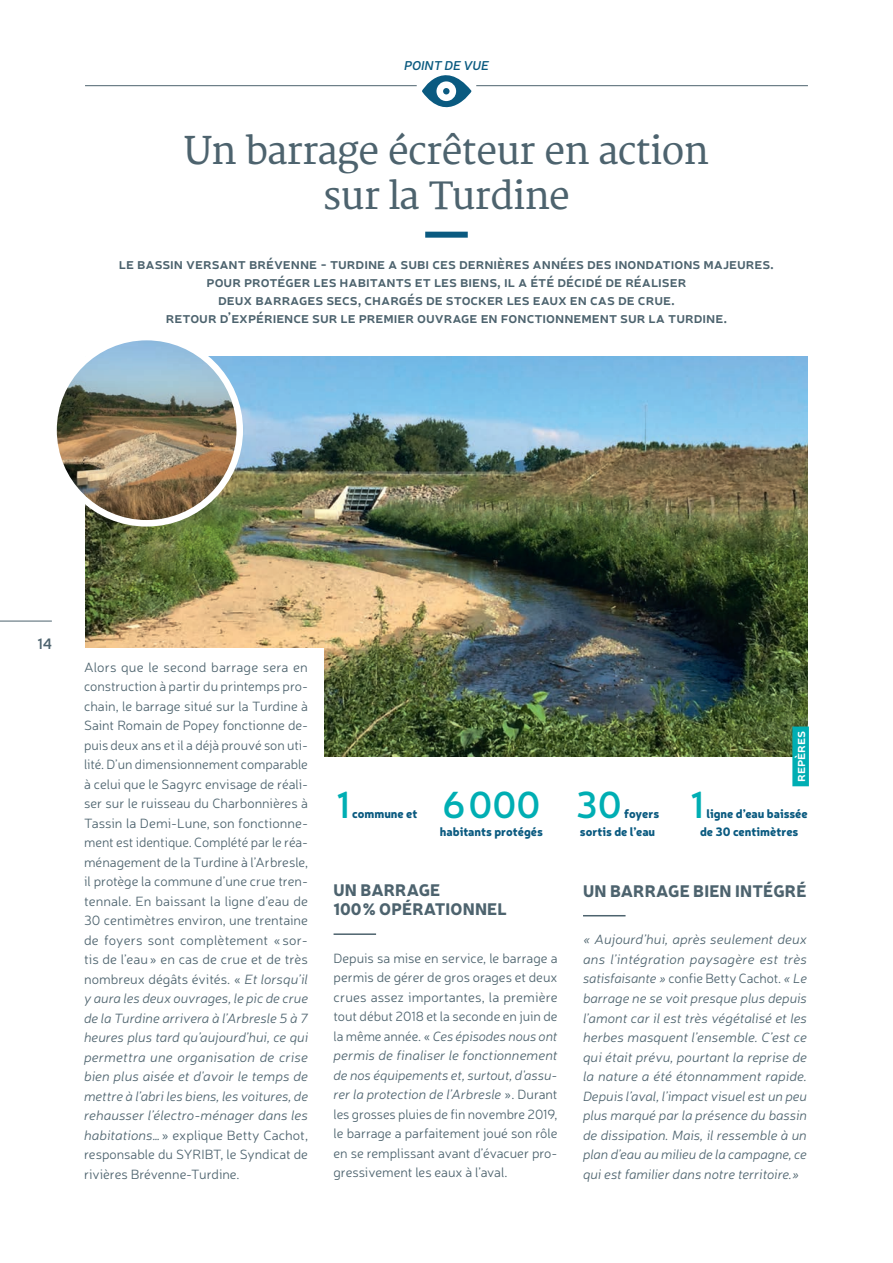
<style>
.page{position:relative;width:893px;height:1263px;background:#fff}
.page>*{position:absolute;margin:0;border:0;box-sizing:border-box;transform-origin:0 0}
.t1{font:37.5px/45px "Merriweather";color:#4d636e;text-align:center}
.t2{font:600 37.5px "Neris";color:#00aeb3}
.t3{font:900 16.5px/19.5px "Neris";letter-spacing:.01em;color:#4d636e}
.t4{font:600 15px/18px "Neris";color:#4d636e;text-align:center}
.t5{font:300 13.5px/19.5px "Neris";color:#4d636e;text-align:justify}
.t6{font:italic 300 13.5px/19.5px "Neris";color:#4d636e;text-align:justify}
.t7{font:600 13.5px "Neris";color:#fff}
.t8{font:italic 600 12.75px "Neris";color:#0a5a80}
.t9{font:900 12px/18px "Neris";color:#0a5a80}
.s1{font-style:italic}
.s2{font-style:normal}
</style>
<div class="page">
<hr style="left:0;top:621px;width:52px;height:1px;background:#4d636e">
<hr style="left:85px;top:85px;width:332px;height:1px;background:#4d636e">
<hr style="left:476px;top:85px;width:332px;height:1px;background:#4d636e">
<div style="left:425px;top:232px;width:43px;height:6px;background:#0a5a80"></div>
<svg style="left:422px;top:75px;width:50px;height:33px"></svg>
<div style="left:436px;top:81px;width:20px;height:20px;background:#fff;border-radius:50%"></div>
<div style="left:443px;top:88px;width:7px;height:6px;background:#0a5a80;border-radius:50%"></div>
<img style="left:85px;top:356px;width:723px;height:400px">
<img style="left:54px;top:337px;width:186px;height:186px;border-radius:93px">
<div style="left:50px;top:334px;width:193px;height:193px;border:7px solid #fff;border-radius:50%"></div>
<div style="left:792px;top:726px;width:17px;height:60px;background:#00aeb3"></div>
<hr style="left:334px;top:933px;width:42px;height:2px;background:#4d636e">
<hr style="left:583px;top:915px;width:42px;height:1px;background:#4d636e">
<div style="left:68px;top:648px;width:255px;height:553px;background:#fff"></div>
<p class="t8" style="left:404px;top:56px;width:86px">POINT DE VUE</p>
<h1 class="t1" style="left:184px;top:124px;width:525px">Un barrage écrêteur en action sur la Turdine</h1>
<p class="t4" style="left:119px;top:254px;width:657px">le bassin versant brévenne - turdine a subi ces dernières années des inondations majeures. pour protéger les habitants et les biens, il a été décidé de réaliser<br>deux barrages secs, chargés de stocker les eaux en cas de crue.<br>retour d’expérience sur le premier ouvrage en fonctionnement sur la turdine.</p>
<p class="t4" style="left:38px;top:634px;width:16px">14</p>
<p class="t5" style="left:84px;top:657px;width:226px">Alors que le second barrage sera en construction à partir du printemps pro&shy;chain, le barrage situé sur la Turdine à Saint Romain de Popey fonctionne de&shy;puis deux ans et il a déjà prouvé son uti&shy;lité. D’un dimensionnement comparable à celui que le Sagyrc envisage de réali&shy;ser sur le ruisseau du Charbonnières à Tassin la Demi-Lune, son fonctionne&shy;ment est identique. Complété par le réa&shy;ménagement de la Turdine à l’Arbresle, il protège la commune d’une crue tren&shy;tennale. En baissant la ligne d’eau de 30 centimètres environ, une trentaine de foyers sont complètement « sor&shy;tis de l’eau » en cas de crue et de très nombreux dégâts évités. « <span class="s1">Et lorsqu’il y aura les deux ouvrages, le pic de crue de la Turdine arrivera à l’Arbresle 5 à 7 heures plus tard qu’aujourd’hui, ce qui permettra une organisation de crise bien plus aisée et d'avoir le temps de mettre à l’abri les biens, les voitures, de rehausser l’électro-ménager dans les habitations…</span> » explique Betty Cachot, responsable du SYRIBT, le Syndicat de rivières Brévenne-Turdine.</p>
<p class="t7" style="left:791px;top:782px;width:53px;rotate:-90deg">repères</p>
<h1 class="t2" style="left:336px;top:779px;width:15px">1</h1>
<p class="t9" style="left:352px;top:804px;width:67px">commune et</p>
<h1 class="t2" style="left:442px;top:779px;width:100px">6 000</h1>
<p class="t9" style="left:440px;top:822px;width:104px">habitants protégés</p>
<h1 class="t2" style="left:576px;top:779px;width:47px">30</h1>
<p class="t9" style="left:580px;top:804px;width:81px;text-indent:44px">foyers sortis de l’eau</p>
<h1 class="t2" style="left:691px;top:779px;width:15px">1</h1>
<p class="t9" style="left:700px;top:804px;width:109px;text-indent:6px">ligne d’eau baissée de 30 centimètres</p>
<p class="t3" style="left:334px;top:879px;width:175px">UN BARRAGE<br>100 % OPÉRATIONNEL</p>
<p class="t5" style="left:334px;top:948px;width:226px">Depuis sa mise en service, le barrage a permis de gérer de gros orages et deux crues assez importantes, la première tout début 2018 et la seconde en juin de la même année. « <span class="s1">Ces épisodes nous ont permis de finaliser le fonctionnement de nos équipements et, surtout, d'assu&shy;rer la protection de l’Arbresle</span> ». Durant les grosses pluies de fin novembre 2019, le barrage a parfaitement joué son rôle en se remplissant avant d’évacuer pro&shy;gressivement les eaux à l’aval.</p>
<p class="t3" style="left:583px;top:880px;width:225px">UN BARRAGE BIEN INTÉGRÉ</p>
<p class="t6" style="left:583px;top:929px;width:226px">« Aujourd’hui, après seulement deux ans l’intégration paysagère est très satisfaisante » <span class="s2">confie Betty Cachot.</span> « Le barrage ne se voit presque plus depuis l’amont car il est très végétalisé et les herbes masquent l’ensemble. C’est ce qui était prévu, pourtant la reprise de la nature a été étonnamment rapide.<br>Depuis l’aval, l’impact visuel est un peu plus marqué par la présence du bassin de dissipation. Mais, il ressemble à un plan d’eau au milieu de la campagne, ce qui est familier dans notre territoire.»</p>
</div>
